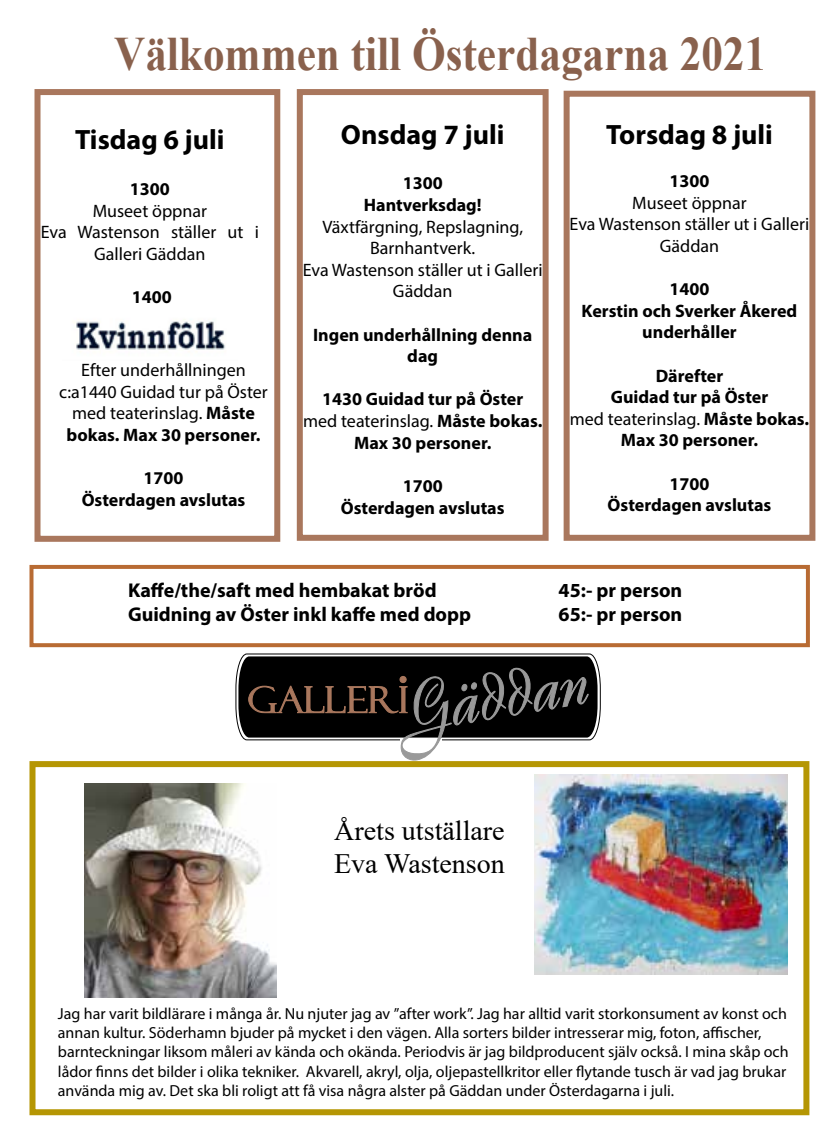
<style>
.page{position:relative;width:833px;height:1147px;background:#fff}
.page>*{position:absolute;margin:0;border:0;box-sizing:border-box;transform-origin:0 0}
.t1{font:700 48px "Times New Roman";color:#89614d;scale:.9 1}
.t2{font:700 28px "Myriad Pro";color:#000}
.t3{font:28px/33.6px "Times New Roman";color:#000}
.t4{font:700 20px "Myriad Pro";color:#000}
.t5{font:700 18px/21.6px "Myriad Pro";color:#000;text-align:center}
.t6{font:18px/21.6px "Myriad Pro";color:#000;text-align:center}
.t7{font:16px/19.2px "Myriad Pro";color:#000}
.s1{font-weight:700}
.s2{font-weight:400}
</style>
<div class="page">
<div style="left:34px;top:89px;width:246px;height:452px;background:#fff;border:6px solid #a9775d"></div>
<div style="left:563px;top:91px;width:252px;height:449px;border:6px solid #a9775d"></div>
<img style="left:85px;top:783px;width:191px;height:214px">
<div style="left:29px;top:761px;width:780px;height:353px;border:6px solid #b59603"></div>
<svg style="left:235px;top:653px;width:365px;height:107px"></svg>
<img style="left:76px;top:319px;width:149px;height:31px">
<div style="left:296px;top:89px;width:252px;height:451px;border:6px solid #a9775d"></div>
<div style="left:29px;top:565px;width:780px;height:82px;border:4px solid #b56429"></div>
<img style="left:534px;top:774px;width:253px;height:200px">
<h1 class="t1" style="left:114px;top:20px;width:725px">Välkommen till Österdagarna 2021</h1>
<h2 class="t2" style="left:75px;top:122px;width:151px">Tisdag 6 juli</h2>
<p class="t5" style="left:130px;top:177px;width:41px">1300</p>
<p class="t6" style="left:41px;top:199px;width:220px">Museet öppnar<br>Eva Wastenson ställer ut i<br>Galleri Gäddan</p>
<p class="t5" style="left:132px;top:285px;width:41px">1400</p>
<p class="t6" style="left:59px;top:359px;width:210px">Efter underhållningen c:a1440 Guidad tur på Öster med teaterinslag. <span class="s1">Måste bokas. Max 30 personer.</span></p>
<p class="t5" style="left:82px;top:466px;width:165px">1700<br>Österdagen avslutas</p>
<h2 class="t2" style="left:341px;top:116px;width:165px">Onsdag 7 juli</h2>
<p class="t5" style="left:363px;top:172px;width:119px">1300<br>Hantverksdag!</p>
<p class="t6" style="left:302px;top:215px;width:241px">Växtfärgning, Repslagning,<br>Barnhantverk.<br>Eva Wastenson ställer ut i Galleri<br>Gäddan</p>
<p class="t5" style="left:313px;top:323px;width:220px">Ingen underhållning denna dag</p>
<p class="t5" style="left:303px;top:388px;width:241px">1430 Guidad tur på Öster <span class="s2">med teaterinslag.</span> Måste bokas.<br>Max 30 personer.</p>
<p class="t5" style="left:340px;top:474px;width:165px">1700<br>Österdagen avslutas</p>
<h2 class="t2" style="left:605px;top:116px;width:168px">Torsdag 8 juli</h2>
<p class="t5" style="left:669px;top:169px;width:41px">1300</p>
<p class="t6" style="left:569px;top:191px;width:241px">Museet öppnar<br>Eva Wastenson ställer ut i Galleri<br>Gäddan</p>
<p class="t5" style="left:581px;top:277px;width:217px">1400<br>Kerstin och Sverker Åkered underhåller</p>
<p class="t5" style="left:569px;top:364px;width:241px">Därefter<br>Guidad tur på Öster<br><span class="s2">med teaterinslag.</span> Måste bokas.<br>Max 30 personer.</p>
<p class="t5" style="left:607px;top:472px;width:165px">1700<br>Österdagen avslutas</p>
<p class="t4" style="left:128px;top:577px;width:310px">Kaffe/the/saft med hembakat bröd</p>
<p class="t4" style="left:558px;top:577px;width:125px">45:- pr person</p>
<p class="t4" style="left:128px;top:601px;width:344px">Guidning av Öster inkl kaffe med dopp</p>
<p class="t4" style="left:558px;top:601px;width:125px">65:- pr person</p>
<h2 class="t3" style="left:334px;top:812px;width:172px">Årets utställare<br>Eva Wastenson</h2>
<p class="t7" style="left:58px;top:1003px;width:731px">Jag har varit bildlärare i många år. Nu njuter jag av ”after work”. Jag har alltid varit storkonsument av konst och annan kultur. Söderhamn bjuder på mycket i den vägen. Alla sorters bilder intresserar mig, foton, affischer, barnteckningar liksom måleri av kända och okända. Periodvis är jag bildproducent själv också. I mina skåp och lådor finns det bilder i olika tekniker. Akvarell, akryl, olja, oljepastellkritor eller flytande tusch är vad jag brukar använda mig av. Det ska bli roligt att få visa några alster på Gäddan under Österdagarna i juli.</p>
</div>
